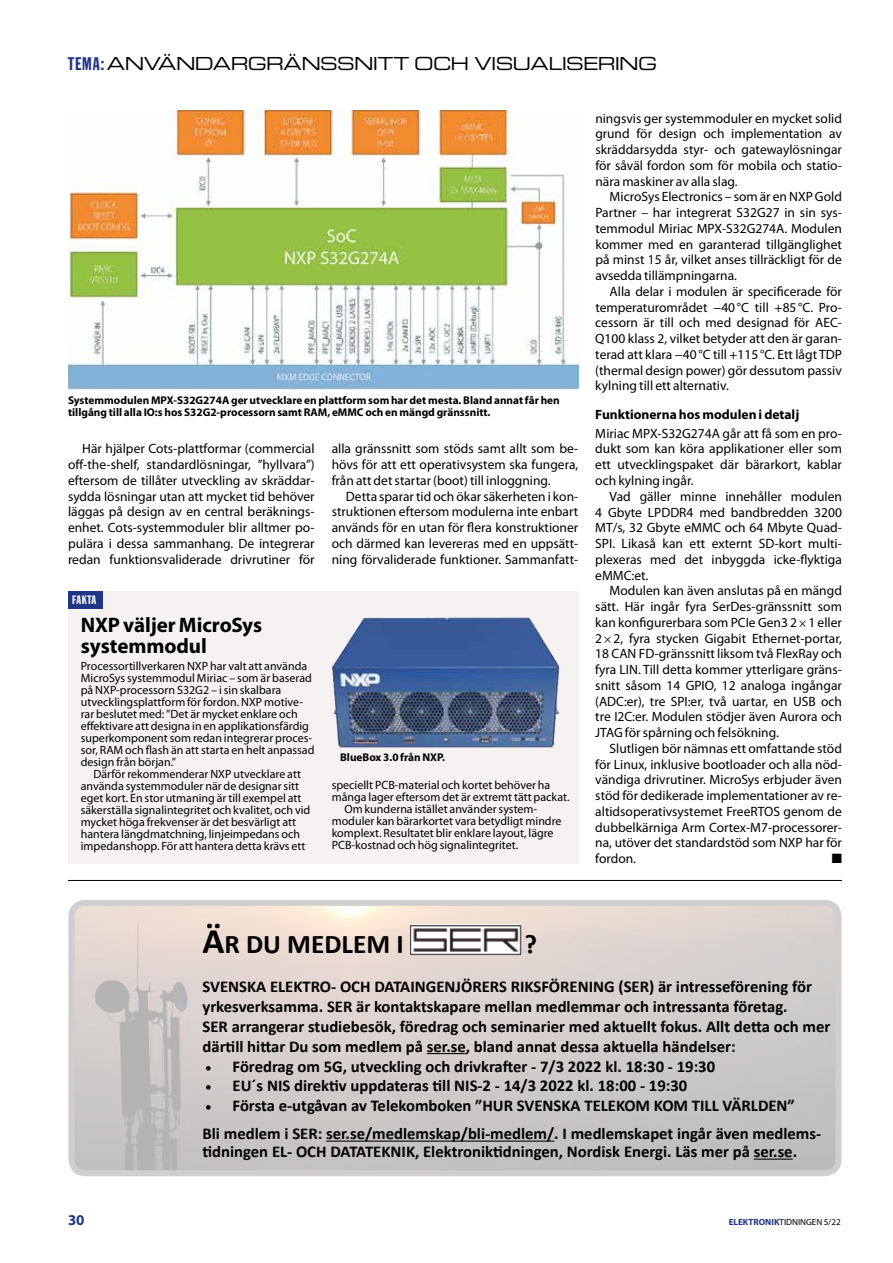
<style>
.page{position:relative;width:893px;height:1263px;background:#fff}
.page>*{position:absolute;margin:0;border:0;box-sizing:border-box;transform-origin:0 0}
.t1{font:700 27px "Calibri";color:#000}
.t2{font:700 21px/21px "Myriad Pro";letter-spacing:-.005em;color:#000}
.t3{font:18px "Eurostile Extended Two";letter-spacing:-.045em;color:#000}
.t4{font:700 16.5px/18px "Calibri";color:#000}
.t5{font:700 15px "Myriad Pro";color:#1f3685}
.t6{font:13.5px/15.8px "Myriad Pro";color:#000;text-align:justify}
.t7{font:700 13.5px "Myriad Pro";color:#000}
.t8{font:13.5px "Zapf Dingbats ITC";color:#000}
.t9{font:12px/12px "Myriad Pro";color:#000}
.t10{font:12px "Franklin Gothic Extra Cond";letter-spacing:.03em;color:#fff}
.t11{font:700 11.25px/12px "Myriad Pro";color:#000}
.t12{font:9px "Myriad Pro";color:#000}
.s1{font-family:"Franklin Gothic Extra Cond";color:#1f3685}
.s2{font-family:"Minion Pro"}
.s3{font-size:36px}
.s4{font-weight:700;color:#1f3685}
</style>
<div class="page">
<img style="left:68px;top:111px;width:510px;height:278px">
<img style="left:75px;top:907px;width:759px;height:262px">
<div style="left:68px;top:900px;width:773px;height:276px;border:6px solid #5f5f5f;border-radius:14px"></div>
<hr style="left:427px;top:1053px;width:39px;height:1px;background:#000">
<hr style="left:326px;top:1140px;width:228px;height:2px;background:#000">
<hr style="left:754px;top:1158px;width:39px;height:2px;background:#000">
<img style="left:409px;top:924px;width:113px;height:31px">
<hr style="left:68px;top:880px;width:774px;height:1px;background:#000">
<div style="left:68px;top:591px;width:510px;height:272px;background:#f5f2f1"></div>
<div style="left:68px;top:591px;width:34px;height:17px;background:#1f3685"></div>
<img style="left:332px;top:617px;width:227px;height:130px">
<svg style="left:206px;top:1065px;width:10px;height:7px"></svg>
<svg style="left:206px;top:1085px;width:10px;height:7px"></svg>
<svg style="left:206px;top:1105px;width:10px;height:7px"></svg>
<h3 class="t3" style="left:68px;top:51px;width:591px"><span class="s1">TEMA:</span> ANVÄNDARGRÄNSSNITT OCH VISUALISERING</h3>
<p class="t11" style="left:68px;top:394px;width:493px">Systemmodulen MPX-S32G274A ger utvecklare en plattform som har det mesta. Bland annat får hen tillgång till alla IO:s hos S32G2-processorn samt RAM, eMMC och en mängd gränssnitt.</p>
<p class="t6" style="left:68px;top:441px;width:248px;text-indent:14px">Här hjälper Cots-plattformar (commercial off-the-shelf, standardlösningar, ”hyllvara”) eftersom de tillåter utveckling av skräddar&shy;sydda lösningar utan att mycket tid behöver läggas på design av en central beräknings&shy;enhet. Cots-systemmoduler blir alltmer po&shy;pulära i dessa sammanhang. De integrerar redan funktionsvaliderade drivrutiner för</p>
<p class="t6" style="left:332px;top:441px;width:248px">alla gränssnitt som stöds samt allt som be&shy;hövs för att ett operativsystem ska fungera, från att det startar (boot) till inloggning.</p>
<p class="t6" style="left:332px;top:488px;width:248px;text-indent:14px">Detta sparar tid och ökar säkerheten i kon&shy;struktionen eftersom modulerna inte enbart används för en utan för flera konstruktioner och därmed kan levereras med en uppsätt&shy;ning förvaliderade funktioner. Sammanfatt-</p>
<p class="t10" style="left:72px;top:593px;width:25px">FAKTA</p>
<h2 class="t2" style="left:81px;top:614px;width:183px">NXP väljer MicroSys systemmodul</h2>
<p class="t9" style="left:81px;top:659px;width:235px">Processortillverkaren NXP har valt att använda MicroSys systemmodul Miriac – som är baserad på NXP-processorn S32G2 – i sin skalbara utvecklingsplattform för fordon. NXP motive&shy;rar beslutet med: ”Det är mycket enklare och effektivare att designa in en applikationsfärdig superkomponent som redan integrerar proces&shy;sor, RAM och flash än att starta en helt anpassad design från början.”</p>
<p class="t9" style="left:81px;top:767px;width:231px;text-indent:13px">Därför rekommenderar NXP utvecklare att använda systemmoduler när de designar sitt eget kort. En stor utmaning är till exempel att säkerställa signalintegritet och kvalitet, och vid mycket höga frekvenser är det besvärligt att hantera längdmatchning, linjeimpedans och impedanshopp. För att hantera detta krävs ett</p>
<p class="t9" style="left:332px;top:779px;width:220px">speciellt PCB-material och kortet behöver ha</p>
<p class="t11" style="left:340px;top:751px;width:106px">BlueBox 3.0 från NXP.</p>
<p class="t9" style="left:332px;top:791px;width:239px">många lager eftersom det är extremt tätt packat.</p>
<p class="t9" style="left:344px;top:803px;width:194px">Om kunderna istället använder system-</p>
<p class="t9" style="left:332px;top:815px;width:231px">moduler kan bärarkortet vara betydligt mindre</p>
<p class="t9" style="left:332px;top:827px;width:223px">komplext. Resultatet blir enklare layout, lägre</p>
<p class="t9" style="left:332px;top:839px;width:188px">PCB-kostnad och hög signalintegritet.</p>
<p class="t6" style="left:595px;top:110px;width:248px">ningsvis ger systemmoduler en mycket solid grund för design och implementation av skräddarsydda styr- och gatewaylösningar för såväl fordon som för mobila och statio&shy;nära maskiner av alla slag.</p>
<p class="t6" style="left:595px;top:189px;width:248px;text-indent:14px">MicroSys Electronics – som är en NXP Gold Partner – har integrerat S32G27 in sin sys&shy;temmodul Miriac MPX-S32G274A. Modulen kommer med en garanterad tillgänglighet på minst 15 år, vilket anses tillräckligt för de avsedda tillämpningarna.</p>
<p class="t6" style="left:595px;top:283px;width:248px;text-indent:14px">Alla delar i modulen är specificerade för temperaturområdet −40°C till +85°C. Pro&shy;cessorn är till och med designad för AEC-Q100 klass 2, vilket betyder att den är garan&shy;terad att klara −40°C till +115°C. Ett lågt TDP (thermal design power) gör dessutom passiv kylning till ett alternativ.</p>
<p class="t7" style="left:595px;top:406px;width:205px">Funktionerna hos modulen i detalj</p>
<p class="t6" style="left:595px;top:425px;width:248px">Miriac MPX-S32G274A går att få som en pro&shy;dukt som kan köra applikationer eller som ett utvecklingspaket där bärarkort, kablar och kylning ingår.</p>
<p class="t6" style="left:595px;top:488px;width:248px;text-indent:14px">Vad gäller minne innehåller modulen 4 Gbyte LPDDR4 med bandbredden 3200<br>MT/s, 32 Gbyte eMMC och 64 Mbyte Quad-SPI. Likaså kan ett externt SD-kort multi&shy;plexeras med det inbyggda icke-flyktiga eMMC:et.</p>
<p class="t6" style="left:595px;top:583px;width:248px;text-indent:14px">Modulen kan även anslutas på en mängd sätt. Här ingår fyra SerDes-gränssnitt som kan konfigurerbara som PCIe Gen3 2<span class="s2">×</span>1 eller 2<span class="s2">×</span>2, fyra stycken Gigabit Ethernet-portar, 18 CAN FD-gränssnitt liksom två FlexRay och fyra LIN. Till detta kommer ytterligare gräns&shy;snitt såsom 14 GPIO, 12 analoga ingångar (ADC:er), tre SPI:er, två uartar, en USB och tre I2C:er. Modulen stödjer även Aurora och JTAG för spårning och felsökning.</p>
<p class="t6" style="left:595px;top:740px;width:248px;text-indent:14px">Slutligen bör nämnas ett omfattande stöd för Linux, inklusive bootloader och alla nöd&shy;vändiga drivrutiner. MicroSys erbjuder även stöd för dedikerade implementationer av re&shy;altidsoperativsystemet FreeRTOS genom de dubbelkärniga Arm Cortex-M7-processorer&shy;na, utöver det standardstöd som NXP har för fordon.</p>
<p class="t8" style="left:832px;top:852px;width:12px">■</p>
<h1 class="t1" style="left:202px;top:932px;width:203px"><span class="s3">Ä</span>R DU MEDLEM I</h1>
<h1 class="t1" style="left:525px;top:932px;width:14px">?</h1>
<p class="t4" style="left:202px;top:979px;width:611px">SVENSKA ELEKTRO- OCH DATAINGENJÖRERS RIKSFÖRENING (SER) är intresseförening för</p>
<p class="t4" style="left:202px;top:999px;width:587px">yrkesverksamma. SER är kontaktskapare mellan medlemmar och intressanta företag.</p>
<p class="t4" style="left:202px;top:1019px;width:629px">SER arrangerar studiebesök, föredrag och seminarier med aktuellt fokus. Allt detta och mer</p>
<p class="t4" style="left:202px;top:1038px;width:535px">därtill hittar Du som medlem på ser.se, bland annat dessa aktuella händelser:</p>
<p class="t4" style="left:233px;top:1058px;width:484px">Föredrag om 5G, utveckling och drivkrafter - 7/3 2022 kl. 18:30 - 19:30</p>
<p class="t4" style="left:233px;top:1078px;width:456px">EU´s NIS direktiv uppdateras till NIS-2 - 14/3 2022 kl. 18:00 - 19:30</p>
<p class="t4" style="left:233px;top:1098px;width:564px">Första e-utgåvan av Telekomboken ”HUR SVENSKA TELEKOM KOM TILL VÄRLDEN”</p>
<p class="t4" style="left:202px;top:1126px;width:620px">Bli medlem i SER: ser.se/medlemskap/bli-medlem/. I medlemskapet ingår även medlems&shy;tidningen EL- OCH DATATEKNIK, Elektroniktidningen, Nordisk Energi. Läs mer på ser.se.</p>
<p class="t5" style="left:68px;top:1210px;width:18px">30</p>
<p class="t12" style="left:729px;top:1216px;width:114px"><span class="s4">ELEKTRONIK</span>TIDNINGEN 5/22</p>
</div>
